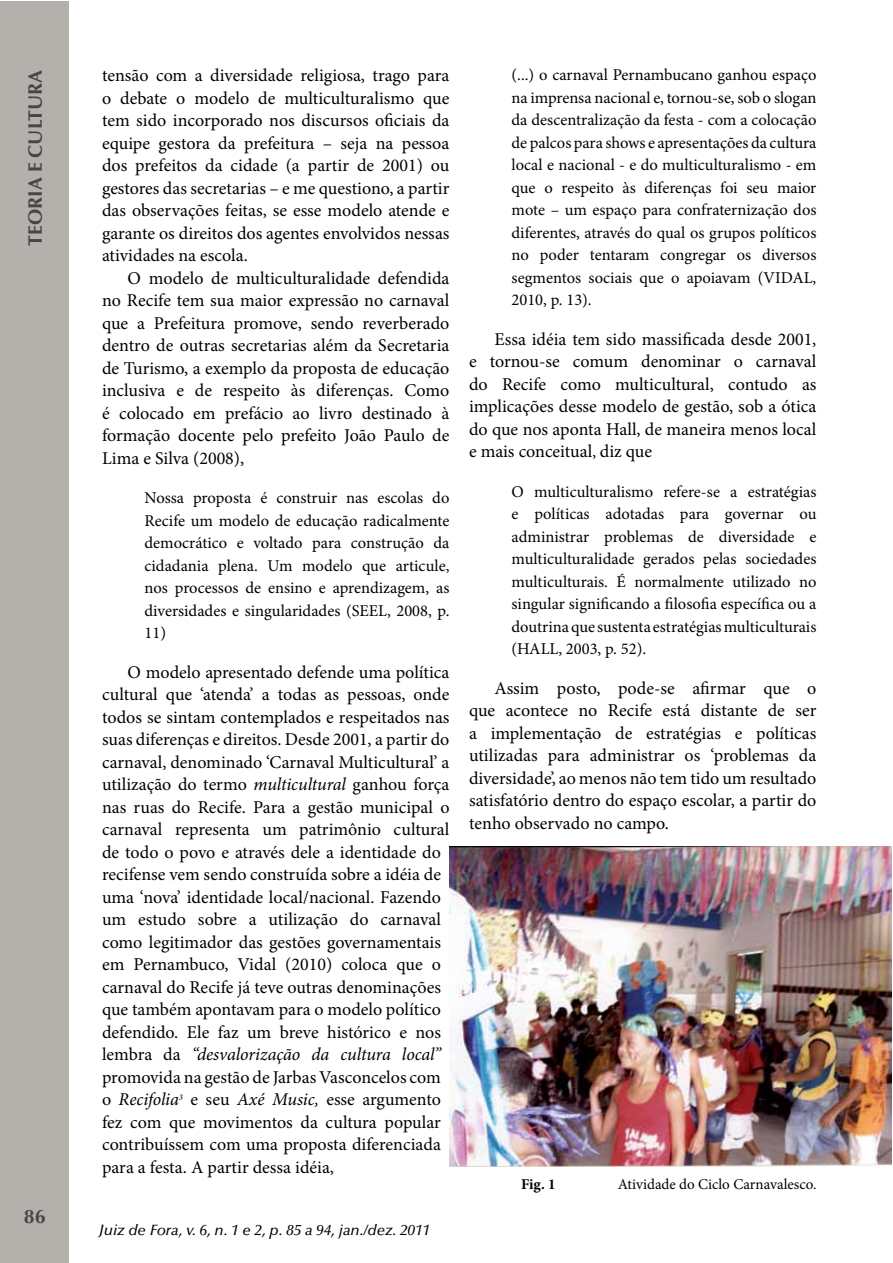
<style>
.page{position:relative;width:893px;height:1263px;background:#fff}
.page>*{position:absolute;margin:0;border:0;box-sizing:border-box;transform-origin:0 0}
.t1{font:700 19.5px "Optima LT Std";color:#464547}
.t2{font:18px/22.5px "Minion Pro";color:#000;text-align:justify}
.t3{font:16.5px/22.5px "Minion Pro";color:#000;text-align:justify}
.t4{font:italic 500 15px "Optima LT Std";color:#000}
.t5{font:15px "Minion Pro";color:#000}
.t6{font:700 15px "Minion Pro";color:#000}
.s1{font-style:italic}
.s2{font-size:16.5px}
</style>
<div class="page">
<div style="left:1px;top:1px;width:68px;height:1262px;background:#b4b1ad"></div>
<img style="left:449px;top:846px;width:443px;height:320px">
<p class="t1" style="left:24px;top:246px;width:177px;rotate:-90deg">TEORIA E CULTURA</p>
<p class="t1" style="left:24px;top:1205px;width:23px">86</p>
<p class="t2" style="left:102px;top:64px;width:349px">tensão com a diversidade religiosa, trago para o debate o modelo de multiculturalismo que tem sido incorporado nos discursos oficiais da equipe gestora da prefeitura – seja na pessoa dos prefeitos da cidade (a partir de 2001) ou gestores das secretarias – e me questiono, a partir das observações feitas, se esse modelo atende e garante os direitos dos agentes envolvidos nessas atividades na escola.</p>
<p class="t2" style="left:102px;top:267px;width:349px;text-indent:26px">O modelo de multiculturalidade defendida no Recife tem sua maior expressão no carnaval que a Prefeitura promove, sendo reverberado dentro de outras secretarias além da Secretaria de Turismo, a exemplo da proposta de educação inclusiva e de respeito às diferenças. Como é colocado em prefácio ao livro destinado à formação docente pelo prefeito João Paulo de Lima e Silva (2008),</p>
<p class="t3" style="left:145px;top:487px;width:306px">Nossa proposta é construir nas escolas do Recife um modelo de educação radicalmente democrático e voltado para construção da cidadania plena. Um modelo que articule, nos processos de ensino e aprendizagem, as diversidades e singularidades (SEEL, 2008, p.<br>11)</p>
<p class="t2" style="left:102px;top:661px;width:349px;text-align:left;text-indent:26px">O modelo apresentado defende uma política cultural que ‘atenda’ a todas as pessoas, onde todos se sintam contemplados e respeitados nas suas diferenças e direitos. Desde 2001, a partir do carnaval, denominado ‘Carnaval Multicultural’ a utilização do termo <span class="s1">multicultural</span> ganhou força nas ruas do Recife. Para a gestão municipal o carnaval representa um patrimônio cultural de todo o povo e através dele a identidade do recifense vem sendo construída sobre a idéia de uma ‘nova’ identidade local/nacional. Fazendo um estudo sobre a utilização do carnaval como legitimador das gestões governamentais em Pernambuco, Vidal (2010) coloca que o carnaval do Recife já teve outras denominações que também apontavam para o modelo político defendido. Ele faz um breve histórico e nos lembra da <span class="s1">“desvalorização da cultura local” </span>promovida na gestão de Jarbas Vasconcelos com o <span class="s1">Recifolia</span><sup>3</sup> e seu <span class="s1">Axé Music,</span> esse argumento fez com que movimentos da cultura popular contribuíssem com uma proposta diferenciada para a festa. A partir dessa idéia,</p>
<p class="t4" style="left:99px;top:1221px;width:333px">Juiz de Fora, v. 6, n. 1 e 2, p. 85 a 94, jan./dez. 2011</p>
<p class="t3" style="left:512px;top:64px;width:306px">(...) o carnaval Pernambucano ganhou espaço na imprensa nacional e, tornou-se, sob o slogan da descentralização da festa - com a colocação de palcos para shows e apresentações da cultura local e nacional - e do multiculturalismo - em que o respeito às diferenças foi seu maior mote – um espaço para confraternização dos diferentes, através do qual os grupos políticos no poder tentaram congregar os diversos segmentos sociais que o apoiavam (VIDAL, 2010, p. 13).</p>
<p class="t2" style="left:469px;top:328px;width:349px;text-indent:26px">Essa idéia tem sido massificada desde 2001, e tornou-se comum denominar o carnaval do Recife como multicultural, contudo as implicações desse modelo de gestão, sob a ótica do que nos aponta Hall, de maneira menos local e mais conceitual<span class="s2">,</span> diz que</p>
<p class="t3" style="left:512px;top:480px;width:306px">O multiculturalismo refere-se a estratégias e políticas adotadas para governar ou administrar problemas de diversidade e multiculturalidade gerados pelas sociedades multiculturais. É normalmente utilizado no singular significando a filosofia específica ou a doutrina que sustenta estratégias multiculturais (HALL, 2003, p. 52).</p>
<p class="t2" style="left:469px;top:677px;width:349px;text-indent:26px">Assim posto, pode-se afirmar que o que acontece no Recife está distante de ser a implementação de estratégias e políticas utilizadas para administrar os ‘problemas da diversidade’, ao menos não tem tido um resultado satisfatório dentro do espaço escolar, a partir do tenho observado no campo.</p>
<p class="t6" style="left:521px;top:1173px;width:36px">Fig. 1</p>
<p class="t5" style="left:618px;top:1174px;width:200px">Atividade do Ciclo Carnavalesco.</p>
</div>
